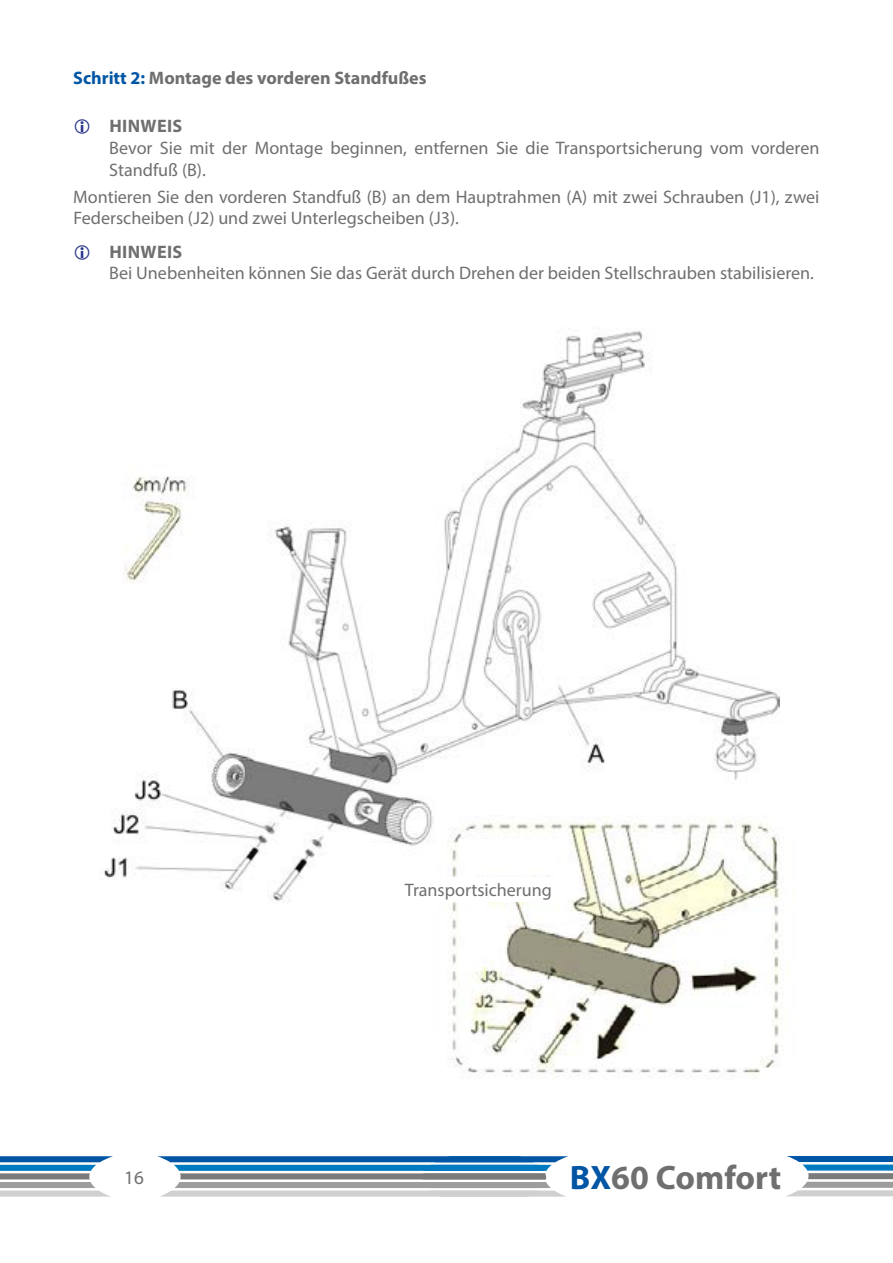
<style>
.page{position:relative;width:893px;height:1263px;background:#fff}
.page>*{position:absolute;margin:0;border:0;box-sizing:border-box;transform-origin:0 0}
.t1{font:700 34.05px "Myriad Pro";color:#706f6f}
.t2{font:19.05px "Myriad Pro";color:#706f6f}
.t3{font:18.15px/21.8px "Myriad Pro";color:#706f6f}
.t4{font:700 18.15px "Myriad Pro";color:#706f6f}
.t5{font:700 18.15px "Myriad Pro";letter-spacing:.02em;color:#706f6f}
.s1{color:#0056a4}
</style>
<div class="page">
<img style="left:103px;top:329px;width:676px;height:573px">
<img style="left:103px;top:483px;width:143px;height:152px">
<div style="left:145px;top:503px;width:104px;height:40px;background:#fff"></div>
<img style="left:103px;top:464px;width:112px;height:132px">
<img style="left:436px;top:816px;width:346px;height:262px">
<svg style="left:787px;top:1156px;width:106px;height:40px"></svg>
<svg style="left:0;top:1156px;width:113px;height:40px"></svg>
<svg style="left:157px;top:1156px;width:411px;height:40px"></svg>
<div style="left:364px;top:877px;width:193px;height:25px;background:#fff"></div>
<p class="t4" style="left:73px;top:66px;width:355px"><span class="s1">Schritt 2:</span> Montage des vorderen Standfußes</p>
<p class="t5" style="left:109px;top:114px;width:74px">HINWEIS</p>
<p class="t3" style="left:109px;top:137px;width:712px">Bevor Sie mit der Montage beginnen, entfernen Sie die Transportsicherung vom vorderen<br>Standfuß (B).</p>
<p class="t3" style="left:73px;top:186px;width:748px;line-height:21.3px">Montieren Sie den vorderen Standfuß (B) an dem Hauptrahmen (A) mit zwei Schrauben (J1), zwei<br>Federscheiben (J2) und zwei Unterlegscheiben (J3).</p>
<p class="t5" style="left:109px;top:240px;width:74px">HINWEIS</p>
<p class="t3" style="left:109px;top:262px;width:706px">Bei Unebenheiten können Sie das Gerät durch Drehen der beiden Stellschrauben stabilisieren.</p>
<p class="t3" style="left:405px;top:879px;width:149px">Transportsicherung</p>
<p class="t2" style="left:124px;top:1166px;width:21px">16</p>
<h1 class="t1" style="left:570px;top:1155px;width:213px"><span class="s1">BX</span>60 Comfort</h1>
</div>
